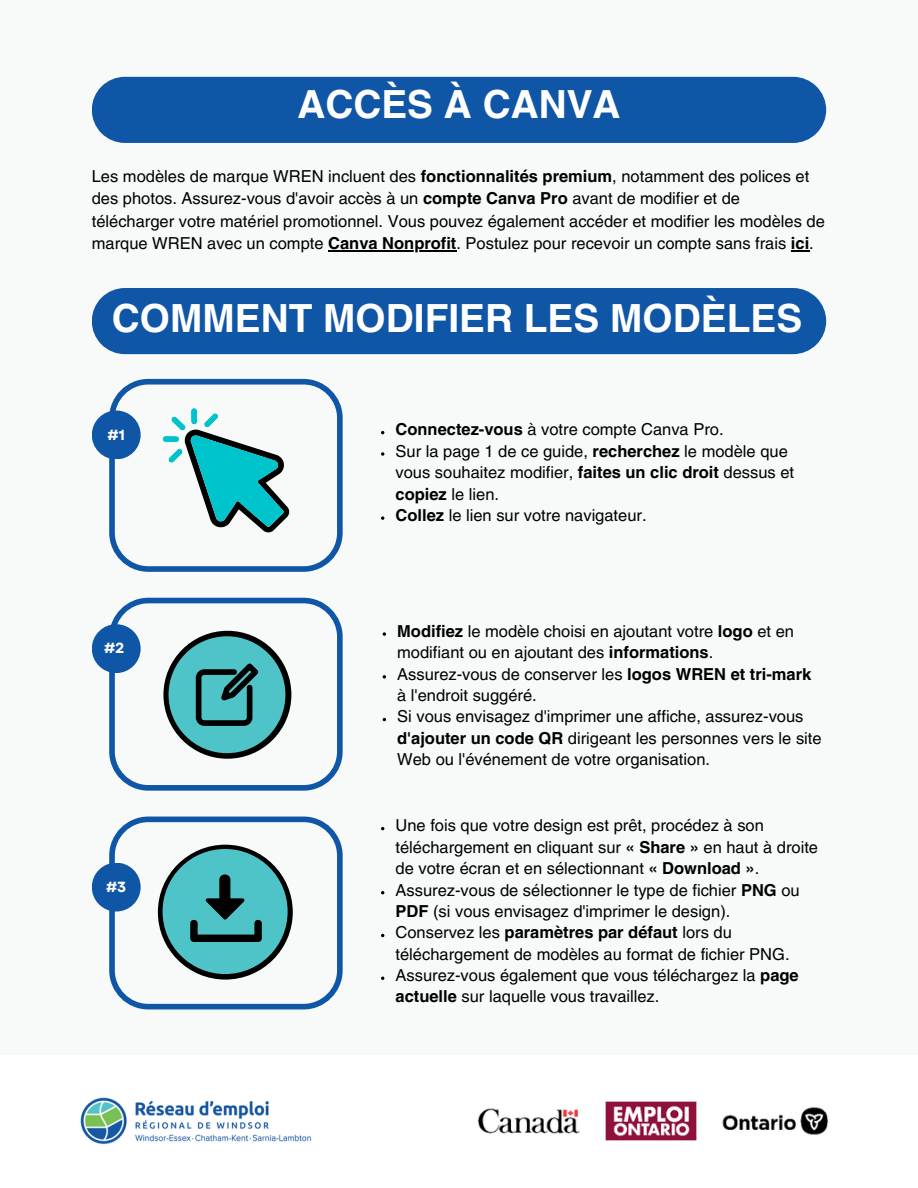
<style>
.page{position:relative;width:918px;height:1188px;background:#f7faf9}
.page>*{position:absolute;margin:0;border:0;box-sizing:border-box;transform-origin:0 0}
.t1{font:700 38.85px "Helvetica LT Pro";color:#fff}
.t2{font:16.5px/21.3px "Helvetica LT Pro";color:#000}
.t3{font:700 14.7px "Garet";color:#fff}
.s1{font-weight:700}
</style>
<div class="page">
<div style="left:92px;top:77px;width:734px;height:66px;background:#1056a7"></div>
<div style="left:0;top:1055px;width:918px;height:133px;background:#fff"></div>
<img style="left:80px;top:1097px;width:232px;height:48px">
<svg style="left:109px;top:379px;width:234px;height:193px"></svg>
<div style="left:92px;top:411px;width:49px;height:48px;background:#1056a7;border-radius:50%"></div>
<svg style="left:109px;top:598px;width:234px;height:193px"></svg>
<div style="left:92px;top:624px;width:49px;height:49px;background:#1056a7;border-radius:50%"></div>
<svg style="left:109px;top:817px;width:234px;height:192px"></svg>
<div style="left:92px;top:863px;width:49px;height:49px;background:#1056a7;border-radius:50%"></div>
<svg style="left:163px;top:436px;width:5px;height:4px"></svg>
<svg style="left:168px;top:408px;width:121px;height:124px"></svg>
<svg style="left:158px;top:845px;width:135px;height:135px"></svg>
<svg style="left:163px;top:631px;width:128px;height:128px"></svg>
<div style="left:92px;top:288px;width:734px;height:66px;background:#1056a7"></div>
<svg style="left:381px;top:452px;width:3px;height:4px"></svg>
<svg style="left:381px;top:516px;width:3px;height:4px"></svg>
<svg style="left:383px;top:632px;width:3px;height:4px"></svg>
<svg style="left:383px;top:675px;width:3px;height:4px"></svg>
<hr style="left:328px;top:250px;width:128px;height:1px;background:#000">
<svg style="left:791px;top:250px;width:18px;height:1px"></svg>
<img style="left:477px;top:1101px;width:352px;height:40px">
<h1 class="t1" style="left:297px;top:91px;width:325px">ACCÈS À CANVA</h1>
<p class="t2" style="left:92px;top:166px;width:735px;line-height:22.5px">Les modèles de marque WREN incluent des <span class="s1">fonctionnalités premium</span>, notamment des polices et des photos. Assurez-vous d'avoir accès à un <span class="s1">compte Canva Pro</span> avant de modifier et de télécharger votre matériel promotionnel. Vous pouvez également accéder et modifier les modèles de marque WREN avec un compte <span class="s1">Canva Nonprofit</span>. Postulez pour recevoir un compte sans frais <span class="s1">ici</span>.</p>
<p class="t1" style="left:112px;top:304px;width:692px">COMMENT MODIFIER LES MODÈLES</p>
<h1 class="t3" style="left:108px;top:424px;width:19px">#1</h1>
<p class="t3" style="left:104px;top:638px;width:22px">#2</p>
<p class="t3" style="left:106px;top:876px;width:22px">#3</p>
<p class="t2" style="left:396px;top:421px;width:330px"><span class="s1">Connectez-vous</span> à votre compte Canva Pro.</p>
<p class="t2" style="left:396px;top:442px;width:400px">Sur la page 1 de ce guide, <span class="s1">recherchez</span> le modèle que vous souhaitez modifier, <span class="s1">faites un clic droit</span> dessus et <span class="s1">copiez</span> le lien.</p>
<p class="t2" style="left:396px;top:506px;width:253px"><span class="s1">Collez</span> le lien sur votre navigateur.</p>
<p class="t2" style="left:397px;top:622px;width:398px"><span class="s1">Modifiez</span> le modèle choisi en ajoutant votre <span class="s1">logo</span> et en modifiant ou en ajoutant des <span class="s1">informations</span>.</p>
<p class="t2" style="left:397px;top:665px;width:416px">Assurez-vous de conserver les <span class="s1">logos WREN et tri-mark </span>à l'endroit suggéré.</p>
<p class="t2" style="left:397px;top:708px;width:426px">Si vous envisagez d'imprimer une affiche, assurez-vous <span class="s1">d'ajouter un code QR</span> dirigeant les personnes vers le site<br>Web ou l'événement de votre organisation.</p>
<p class="t2" style="left:396px;top:817px;width:424px">Une fois que votre design est prêt, procédez à son téléchargement en cliquant sur <span class="s1">« Share »</span> en haut à droite de votre écran et en sélectionnant <span class="s1">« Download »</span>.</p>
<p class="t2" style="left:396px;top:881px;width:406px">Assurez-vous de sélectionner le type de fichier <span class="s1">PNG</span> ou<br><span class="s1">PDF</span> (si vous envisagez d'imprimer le design).</p>
<p class="t2" style="left:396px;top:923px;width:396px">Conservez les <span class="s1">paramètres par défaut</span> lors du téléchargement de modèles au format de fichier PNG.</p>
<p class="t2" style="left:396px;top:966px;width:405px">Assurez-vous également que vous téléchargez la <span class="s1">page actuelle</span> sur laquelle vous travaillez.</p>
</div>
